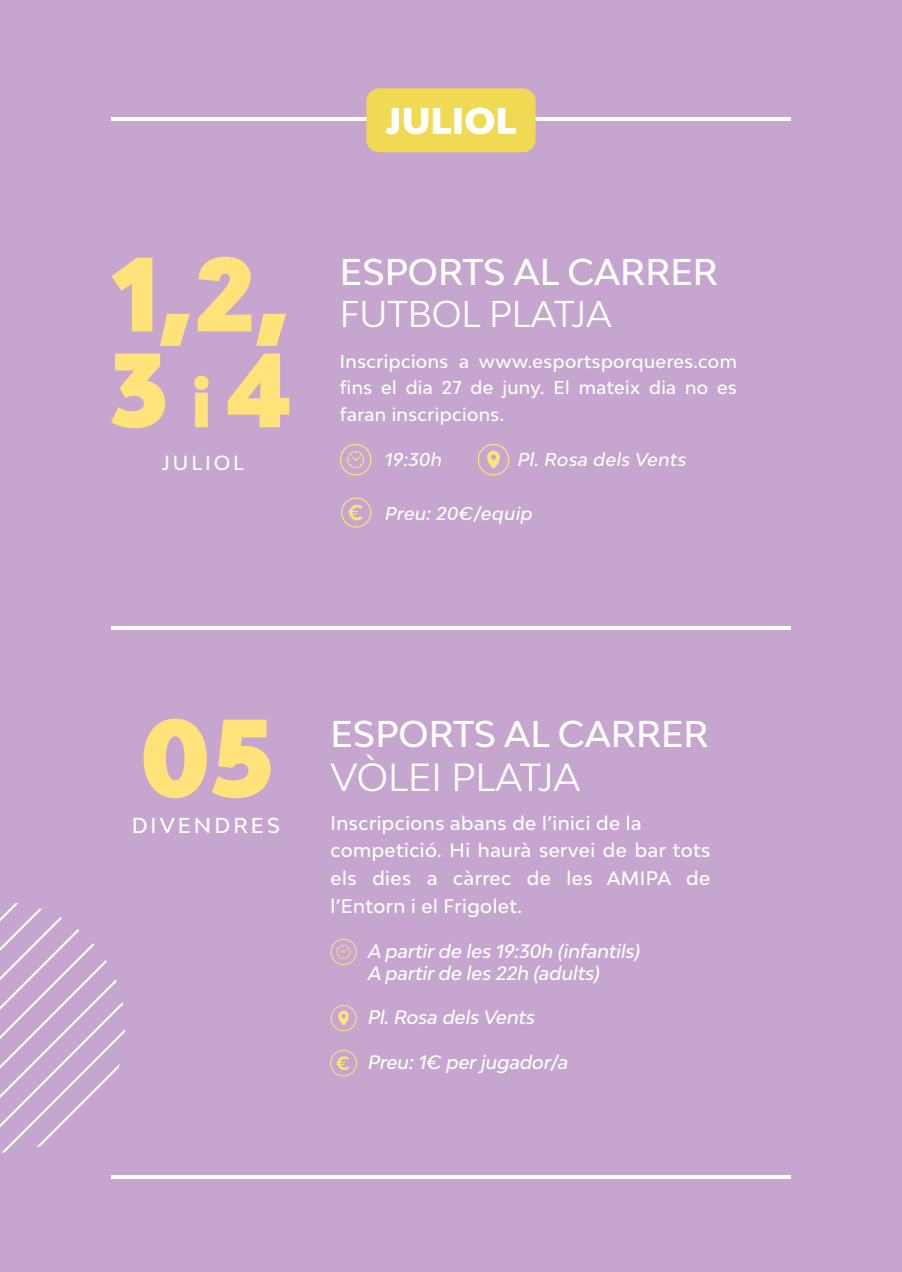
<style>
.page{position:relative;width:902px;height:1272px;background:#fff}
.page>*{position:absolute;margin:0;border:0;box-sizing:border-box;transform-origin:0 0}
.t1{font:900 104.7px "Bw Modelica";color:#ffe37a}
.t2{font:900 99.6px/95.7px "Bw Modelica";color:#ffe37a}
.t3{font:37.2px "Bw Modelica";color:#fff}
.t4{font:500 35.1px "Bw Modelica";color:#fff}
.t5{font:35.1px "Bw Modelica";color:#fff}
.t6{font:900 35.1px "Bw Modelica";color:#fff}
.t7{font:500 20.4px "Bw Modelica";letter-spacing:.15em;color:#fff}
.t8{font:500 19.5px "Bw Modelica";letter-spacing:.15em;color:#fff}
.t9{font:500 18.6px/27.9px "Bw Modelica";letter-spacing:.025em;color:#fff}
.t10{font:italic 500 18.3px/21.9px "Bw Modelica";color:#fff}
.t11{font:500 17.7px/26.4px "Bw Modelica";letter-spacing:.025em;color:#fff;text-align:justify}
.t12{font:italic 500 17.7px "Bw Modelica";letter-spacing:.025em;color:#fff}
.s1{font-size:63px}
</style>
<div class="page">
<div style="left:0;top:0;width:901px;height:1271px;background:#c6a6cf"></div>
<svg style="left:0;top:903px;width:125px;height:249px"></svg>
<svg style="left:477px;top:444px;width:32px;height:31px"></svg>
<svg style="left:340px;top:444px;width:31px;height:31px"></svg>
<svg style="left:341px;top:497px;width:30px;height:30px"></svg>
<svg style="left:330px;top:939px;width:26px;height:25px"></svg>
<svg style="left:330px;top:1005px;width:26px;height:26px"></svg>
<svg style="left:330px;top:1049px;width:27px;height:27px"></svg>
<hr style="left:111px;top:117px;width:679px;height:3px;background:#fff">
<div style="left:366px;top:88px;width:169px;height:64px;background:#f0da54;border-radius:13px"></div>
<hr style="left:111px;top:1175px;width:679px;height:3px;background:#fff">
<hr style="left:111px;top:626px;width:679px;height:3px;background:#fff">
<h2 class="t2" style="left:109px;top:244px;width:185px">1,2,<br>3 <span class="s1">i</span> 4</h2>
<h3 class="t6" style="left:386px;top:98px;width:132px">JULIOL</h3>
<h3 class="t4" style="left:340px;top:249px;width:379px">ESPORTS AL CARRER</h3>
<h3 class="t5" style="left:340px;top:291px;width:273px">FUTBOL PLATJA</h3>
<p class="t11" style="left:340px;top:348px;width:398px">Inscripcions a www.esportsporqueres.com fins el dia 27 de juny. El mateix dia no es faran inscripcions.</p>
<p class="t8" style="left:162px;top:450px;width:83px">JULIOL</p>
<p class="t12" style="left:385px;top:448px;width:58px">19:30h</p>
<p class="t12" style="left:517px;top:448px;width:170px">Pl. Rosa dels Vents</p>
<p class="t12" style="left:385px;top:502px;width:149px">Preu: 20€/equip</p>
<h1 class="t1" style="left:140px;top:690px;width:136px">05</h1>
<p class="t7" style="left:132px;top:812px;width:150px">DIVENDRES</p>
<p class="t9" style="left:330px;top:808px;width:381px">Inscripcions abans de l’inici de la competició. Hi haurà servei de bar tots els dies a càrrec de les AMIPA de l’Entorn i el Frigolet.</p>
<h3 class="t4" style="left:330px;top:711px;width:379px">ESPORTS AL CARRER</h3>
<h3 class="t3" style="left:330px;top:753px;width:251px">VÒLEI PLATJA</h3>
<p class="t10" style="left:368px;top:939px;width:274px">A partir de les 19:30h (infantils)<br>A partir de les 22h (adults)</p>
<p class="t10" style="left:368px;top:1005px;width:169px">Pl. Rosa dels Vents</p>
<p class="t10" style="left:368px;top:1050px;width:202px">Preu: 1€ per jugador/a</p>
</div>
